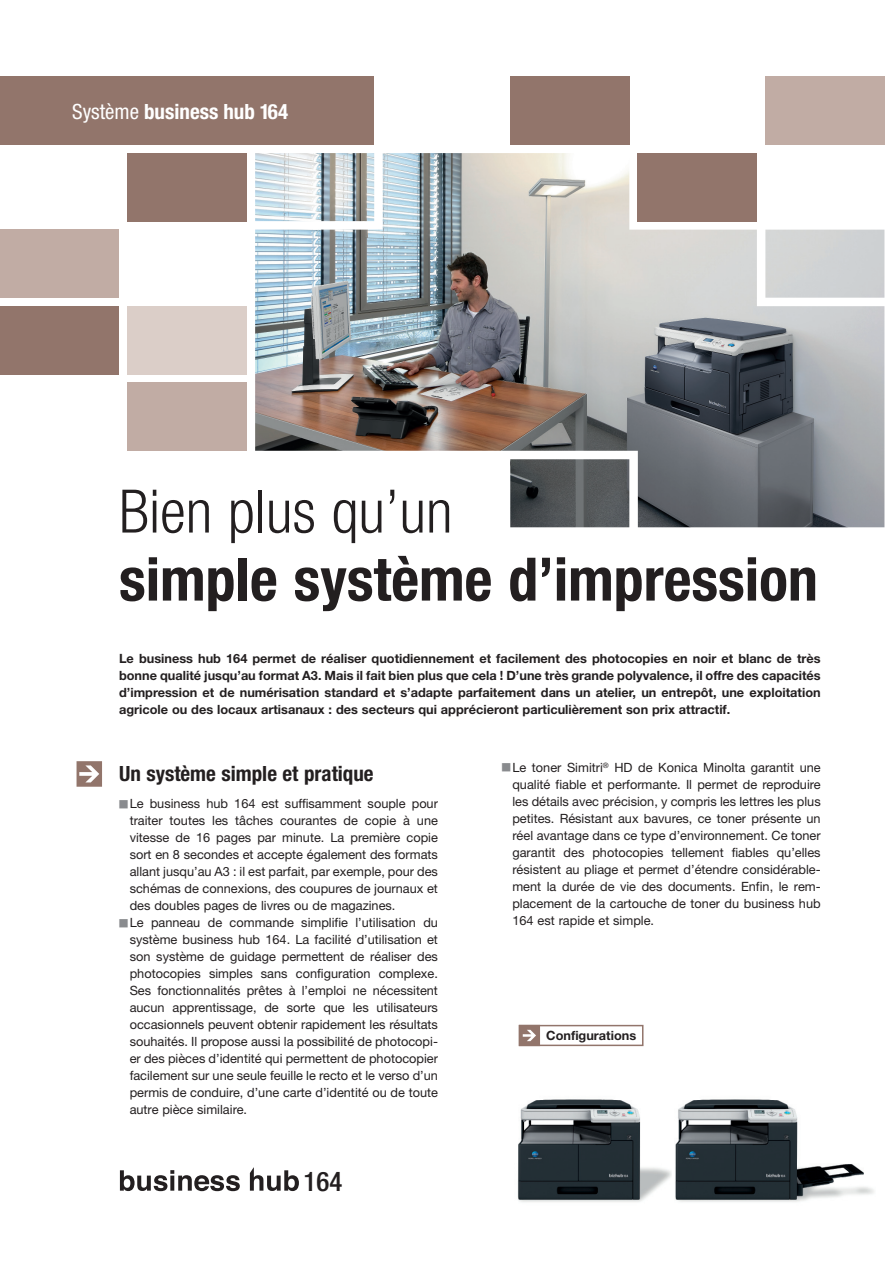
<style>
.page{position:relative;width:893px;height:1263px;background:#fff}
.page>*{position:absolute;margin:0;border:0;box-sizing:border-box;transform-origin:0 0}
.t1{font:700 condensed 60px "Helvetica Neue";color:#231f20}
.t2{font:300 condensed 60px "Helvetica Neue";color:#231f20}
.t3{font:500 condensed 27px "Helvetica Neue";color:#231f20}
.t4{font:700 condensed 21px "Helvetica Neue";color:#231f20}
.t5{font:700 condensed 21px "Helvetica Neue";color:#fff}
.t6{font:12.75px/17px "Helvetica Neue";color:#231f20;text-align:justify}
.t7{font:700 12.75px/17px "Helvetica Neue";color:#231f20;text-align:justify}
.s1{font-weight:400}
.s2{color:#898b8e}
</style>
<div class="page">
<div style="left:0;top:77px;width:374px;height:68px;background:#92756b"></div>
<div style="left:510px;top:77px;width:119px;height:68px;background:#92756b"></div>
<div style="left:765px;top:77px;width:119px;height:68px;background:#c1aca4"></div>
<div style="left:519px;top:1025px;width:124px;height:21px;border:2px solid #92756b"></div>
<div style="left:519px;top:1025px;width:20px;height:20px;background:#92756b"></div>
<div style="left:519px;top:1025px;width:21px;height:21px;border:2px solid #92756b"></div>
<svg style="left:523px;top:1030px;width:13px;height:11px"></svg>
<hr style="left:892px;top:77px;width:1px;height:68px;background:#92756b">
<svg style="left:77px;top:761px;width:25px;height:26px"></svg>
<div style="left:128px;top:153px;width:119px;height:68px;background:#92756b"></div>
<div style="left:0;top:230px;width:119px;height:68px;background:#c1aca4"></div>
<div style="left:0;top:306px;width:119px;height:68px;background:#92756b"></div>
<div style="left:128px;top:306px;width:119px;height:68px;background:#dbcec8"></div>
<div style="left:128px;top:383px;width:119px;height:68px;background:#c1aca4"></div>
<img style="left:255px;top:153px;width:629px;height:374px">
<hr style="left:892px;top:612px;width:1px;height:68px;background:#92756b">
<img style="left:517px;top:1099px;width:155px;height:103px">
<img style="left:675px;top:1099px;width:199px;height:103px">
<svg style="left:120px;top:1170px;width:120px;height:21px"></svg>
<svg style="left:250px;top:1167px;width:49px;height:24px"></svg>
<h3 class="t5" style="left:72px;top:104px;width:217px"><span class="s1">Système</span> business hub 164</h3>
<h1 class="t2" style="left:119px;top:489px;width:335px">Bien plus qu’un</h1>
<h1 class="t1" style="left:119px;top:557px;width:700px">simple système d’impression</h1>
<p class="t7" style="left:119px;top:652px;width:703px">Le business hub 164 permet de réaliser quotidiennement et facilement des photocopies en noir et blanc de très bonne qualité jusqu’au format A3. Mais il fait bien plus que cela ! D’une très grande polyvalence, il offre des capacités d’impression et de numérisation standard et s’adapte parfaitement dans un atelier, un entrepôt, une exploitation agricole ou des locaux artisanaux : des secteurs qui apprécieront particulièrement son prix attractif.</p>
<h3 class="t4" style="left:119px;top:766px;width:256px">Un système simple et pratique</h3>
<p class="t6" style="left:130px;top:796px;width:310px;text-indent:-11px"><span class="s2">■</span> Le business hub 164 est suffisamment souple pour traiter toutes les tâches courantes de copie à une vitesse de 16 pages par minute. La première copie sort en 8 secondes et accepte également des formats allant jusqu’au A3 : il est parfait, par exemple, pour des schémas de connexions, des coupures de journaux et des doubles pages de livres ou de magazines.</p>
<p class="t6" style="left:130px;top:915px;width:310px;text-indent:-11px"><span class="s2">■</span> Le panneau de commande simplifie l’utilisation du système business hub 164. La facilité d’utilisation et son système de guidage permettent de réaliser des photocopies simples sans configuration complexe.<br>Ses fonctionnalités prêtes à l’emploi ne nécessitent aucun apprentissage, de sorte que les utilisateurs occasionnels peuvent obtenir rapidement les résultats souhaités. Il propose aussi la possibilité de photocopi&shy;er des pièces d’identité qui permettent de photocopier facilement sur une seule feuille le recto et le verso d’un permis de conduire, d’une carte d’identité ou de toute autre pièce similaire.</p>
<h2 class="t3" style="left:304px;top:1165px;width:40px">164</h2>
<p class="t6" style="left:512px;top:760px;width:310px;text-indent:-11px"><span class="s2">■</span> Le toner Simitri<sup>®</sup> HD de Konica Minolta garantit une qualité fiable et performante. Il permet de reproduire les détails avec précision, y compris les lettres les plus petites. Résistant aux bavures, ce toner présente un réel avantage dans ce type d’environnement. Ce toner garantit des photocopies tellement fiables qu’elles résistent au pliage et permet d’étendre considérable&shy;ment la durée de vie des documents. Enfin, le rem&shy;placement de la cartouche de toner du business hub 164 est rapide et simple.</p>
<p class="t7" style="left:546px;top:1028px;width:91px">Configurations</p>
</div>
